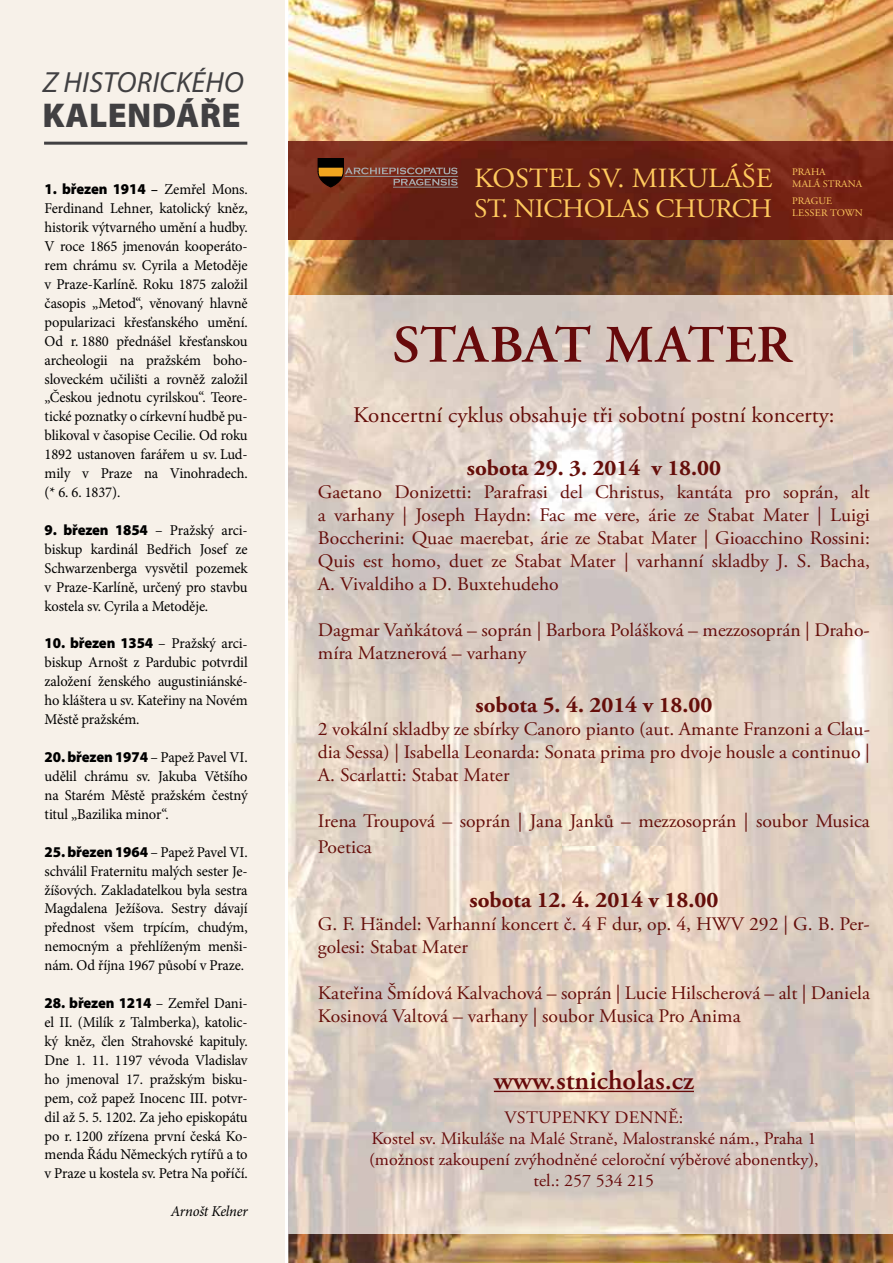
<style>
.page{position:relative;width:893px;height:1263px;background:#fff}
.page>*{position:absolute;margin:0;border:0;box-sizing:border-box;transform-origin:0 0}
.t1{font:600 52.5px "Adobe Garamond Pro";color:#670a0b}
.t2{font:900 34.5px "Myriad Pro";letter-spacing:.01em;color:#414042}
.t3{font:italic 29.25px "Myriad Pro";letter-spacing:.01em;color:#414042}
.t4{font:27.75px "Adobe Garamond Pro";color:#ffca5e}
.t5{font:600 27px "Adobe Garamond Pro";color:#670a0b}
.t6{font:26.7px "Adobe Garamond Pro";letter-spacing:-.02em;color:#ffca5e}
.t7{font:700 22.35px "Adobe Garamond Pro";color:#650e0a}
.t8{font:22.35px "Adobe Garamond Pro";color:#650e0a}
.t9{font:19.05px/23px "Adobe Garamond Pro";color:#650e0a}
.t10{font:17.55px/21px "Adobe Garamond Pro";color:#670a0b;text-align:center}
.t11{font:15px/18.9px "Minion Pro";letter-spacing:-.01em;color:#000;text-align:justify}
.t12{font:900 15px "Myriad Pro";letter-spacing:-.01em;color:#000}
.t13{font:italic 15px "Minion Pro";letter-spacing:-.02em;color:#000}
.t14{font:10.05px/12.1px "Adobe Garamond Pro";color:#ffca5e}
.s1{font-family:"Minion Pro";font-weight:700}
.s2{font-family:"Minion Pro";font-weight:400}
.s3{font-family:"Myriad Pro";font-weight:900}
</style>
<div class="page">
<img style="left:288px;top:0;width:605px;height:1263px">
<img style="left:288px;top:142px;width:605px;height:97px">
<hr style="left:345px;top:176px;width:113px;height:1px;background:#939598">
<svg style="left:318px;top:158px;width:139px;height:29px;background:#773f2d"></svg>
<hr style="left:393px;top:187px;width:65px;height:1px;background:#939598">
<img style="left:288px;top:296px;width:605px;height:937px">
<hr style="left:494px;top:1091px;width:200px;height:1px;background:#670a0b">
<div style="left:0;top:0;width:285px;height:1263px;background:#f7f1e9"></div>
<hr style="left:44px;top:142px;width:203px;height:3px;background:#414042">
<h3 class="t3" style="left:43px;top:64px;width:202px">Z HISTORICKÉHO</h3>
<h2 class="t2" style="left:43px;top:92px;width:199px">KALENDÁŘE</h2>
<p class="t12" style="left:45px;top:179px;width:205px">1. březen 1914 <span class="s1">–</span> <span class="s2">Zemřel Mons.</span></p>
<p class="t11" style="left:45px;top:199px;width:205px">Ferdinand Lehner, katolický kněz, historik výtvarného umění a hudby.<br>V roce 1865 jmenován kooperáto&shy;rem chrámu sv. Cyrila a Metoděje v Praze-Karlíně. Roku 1875 založil časopis „Metod“, věnovaný hlavně popularizaci křesťanského umění.<br>Od r. 1880 přednášel křesťanskou archeologii na pražském boho&shy;sloveckém učilišti a rovněž založil „Českou jednotu cyrilskou“. Teore&shy;tické poznatky o církevní hudbě pu&shy;blikoval v časopise Cecilie. Od roku 1892 ustanoven farářem u sv. Lud&shy;mily v Praze na Vinohradech. (* 6. 6. 1837).</p>
<p class="t11" style="left:45px;top:521px;width:205px"><span class="s3">9. březen 1854</span> – Pražský arci&shy;biskup kardinál Bedřich Josef ze Schwarzenberga vysvětil pozemek v Praze-Karlíně, určený pro stavbu kostela sv. Cyrila a Metoděje.</p>
<p class="t12" style="left:45px;top:633px;width:205px">10. březen 1354 <span class="s2">– Pražský arci-</span></p>
<p class="t11" style="left:45px;top:653px;width:205px">biskup Arnošt z Pardubic potvrdil založení ženského augustiniánské&shy;ho kláštera u sv. Kateřiny na Novém Městě pražském.</p>
<p class="t11" style="left:45px;top:748px;width:205px"><span class="s3">20. březen 1974</span> – Papež Pavel VI. udělil chrámu sv. Jakuba Většího na Starém Městě pražském čestný titul „Bazilika minor“.</p>
<p class="t11" style="left:45px;top:842px;width:205px"><span class="s3">25. březen 1964</span> – Papež Pavel VI. schválil Fraternitu malých sester Je&shy;žíšových. Zakladatelkou byla sestra Magdalena Ježíšova. Sestry dávají přednost všem trpícím, chudým, nemocným a přehlíženým menši&shy;nám. Od října 1967 působí v Praze.</p>
<p class="t12" style="left:45px;top:993px;width:205px">28. březen 1214 <span class="s2">– Zemřel Dani-</span></p>
<p class="t11" style="left:45px;top:1013px;width:205px">el II. (Milík z Talmberka), katolic&shy;ký kněz, člen Strahovské kapituly.<br>Dne 1. 11. 1197 vévoda Vladislav ho jmenoval 17. pražským bisku&shy;pem, což papež Inocenc III. potvr&shy;dil až 5. 5. 1202. Za jeho episkopátu po r. 1200 zřízena první česká Ko&shy;menda Řádu Německých rytířů a to v Praze u kostela sv. Petra Na poříčí.</p>
<p class="t13" style="left:171px;top:1201px;width:78px">Arnošt Kelner</p>
<h3 class="t4" style="left:474px;top:161px;width:300px">KOSTEL SV. MIKULÁŠE</h3>
<h3 class="t6" style="left:474px;top:192px;width:300px">ST. NICHOLAS CHURCH</h3>
<p class="t14" style="left:792px;top:166px;width:71px">PRAHA<br>MALÁ STRANA</p>
<p class="t14" style="left:792px;top:195px;width:72px">PRAGUE<br>LESSER TOWN</p>
<h1 class="t1" style="left:392px;top:315px;width:401px">STABAT MATER</h1>
<h3 class="t8" style="left:353px;top:401px;width:483px">Koncertní cyklus obsahuje tři sobotní postní koncerty:</h3>
<h3 class="t7" style="left:467px;top:455px;width:256px">sobota 29. 3. 2014 v 18.00</h3>
<p class="t9" style="left:318px;top:481px;width:553px;text-align:justify">Gaetano Donizetti: Parafrasi del Christus, kantáta pro soprán, alt a varhany | Joseph Haydn: Fac me vere, árie ze Stabat Mater | Luigi Boccherini: Quae maerebat, árie ze Stabat Mater | Gioacchino Rossini:<br>Quis est homo, duet ze Stabat Mater | varhanní skladby J. S. Bacha, A. Vivaldiho a D. Buxtehudeho</p>
<p class="t9" style="left:318px;top:619px;width:553px">Dagmar Vaňkátová – soprán | Barbora Polášková – mezzosoprán | Draho&shy;míra Matznerová – varhany</p>
<h3 class="t7" style="left:475px;top:692px;width:238px">sobota 5. 4. 2014 v 18.00</h3>
<p class="t9" style="left:318px;top:718px;width:553px;text-align:justify">2 vokální skladby ze sbírky Canoro pianto (aut. Amante Franzoni a Clau&shy;dia Sessa) | Isabella Leonarda: Sonata prima pro dvoje housle a continuo | A. Scarlatti: Stabat Mater</p>
<p class="t9" style="left:318px;top:808px;width:553px;line-height:26.7px">Irena Troupová – soprán | Jana Janků – mezzosoprán | soubor Musica<br>Poetica</p>
<h3 class="t7" style="left:470px;top:887px;width:250px">sobota 12. 4. 2014 v 18.00</h3>
<p class="t9" style="left:318px;top:913px;width:553px">G. F. Händel: Varhanní koncert č. 4 F dur, op. 4, HWV 292 | G. B. Per&shy;golesi: Stabat Mater</p>
<p class="t9" style="left:318px;top:982px;width:553px">Kateřina Šmídová Kalvachová – soprán | Lucie Hilscherová – alt | Daniela<br>Kosinová Valtová – varhany | soubor Musica Pro Anima</p>
<h3 class="t5" style="left:494px;top:1064px;width:202px">www.stnicholas.cz</h3>
<p class="t10" style="left:369px;top:1107px;width:451px">VSTUPENKY DENNĚ:<br>Kostel sv. Mikuláše na Malé Straně, Malostranské nám., Praha 1 (možnost zakoupení zvýhodněné celoroční výběrové abonentky), tel.: 257 534 215</p>
</div>
